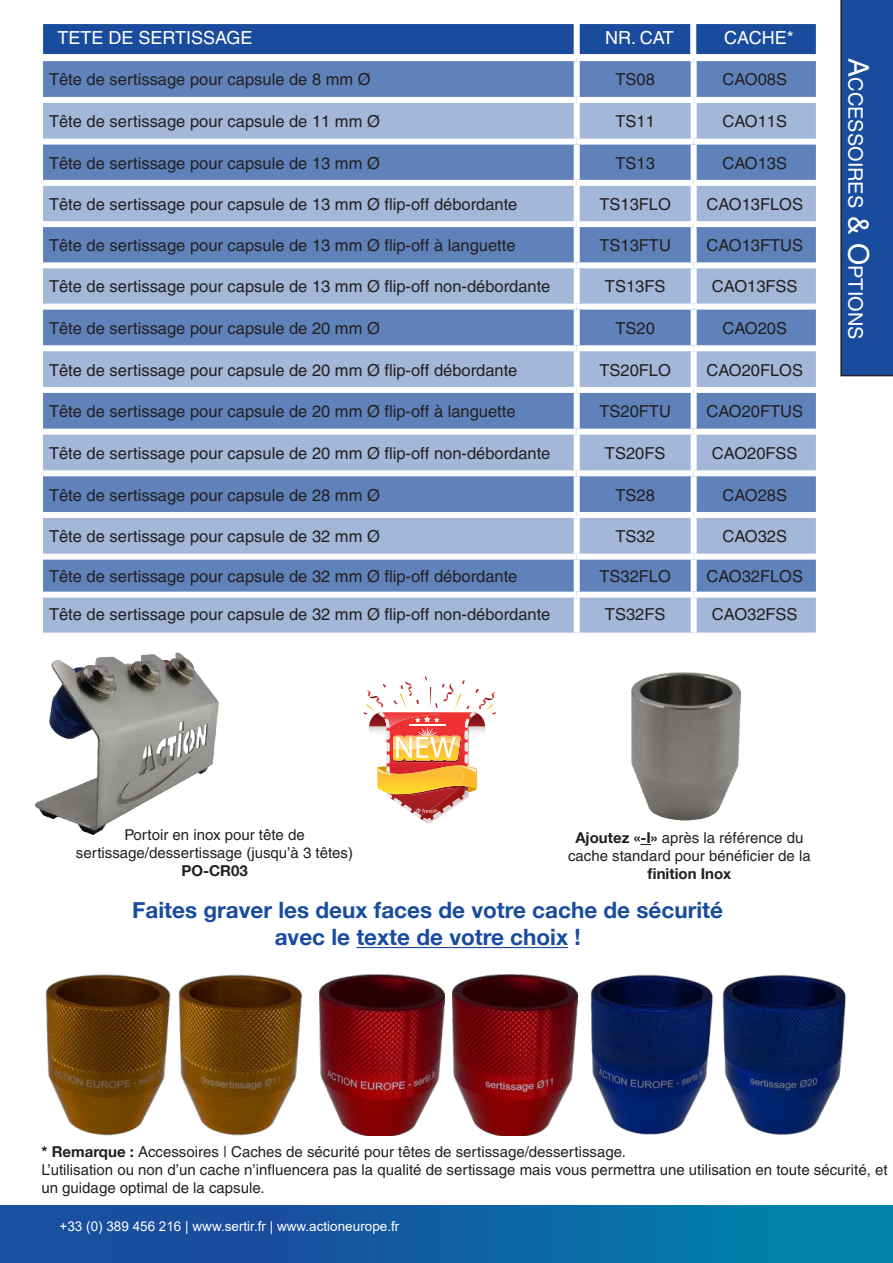
<style>
.page{position:relative;width:893px;height:1263px;background:#fff}
.page>*{position:absolute;margin:0;border:0;box-sizing:border-box;transform-origin:0 0}
.t1{font:700 22.5px/27px "Helvetica Neue";color:#1a4c9e;text-align:center}
.t2{font:19.95px "Helvetica";color:#fff}
.t3{font:18px "Helvetica";color:#fff}
.t4{font:16.5px "Helvetica";color:#231f20}
.t5{font:15px/18px "Helvetica";color:#231f20;text-align:center}
.t6{font:700 15px "Helvetica Neue";color:#231f20}
.t7{font:13.5px "Arial";color:#fff}
.s1{font-size:28.5px}
.s2{font-family:"Helvetica Neue";font-weight:700}
</style>
<div class="page">
<div style="left:0;top:1205px;width:893px;height:58px;background:linear-gradient(to right,#1f429c,#0084ac)"></div>
<div style="left:840px;top:0;width:53px;height:376px;background:#1a4c9e"></div>
<div style="left:43px;top:61px;width:773px;height:36px;background:#5f82bb"></div>
<div style="left:43px;top:103px;width:773px;height:530px;background:#a3b7d8"></div>
<svg style="left:43px;top:145px;width:773px;height:447px;background:#7f9bc8"></svg>
<div style="left:574px;top:61px;width:6px;height:36px;background:#fff"></div>
<div style="left:691px;top:61px;width:6px;height:36px;background:#fff"></div>
<div style="left:574px;top:103px;width:6px;height:36px;background:#fff"></div>
<div style="left:691px;top:103px;width:6px;height:36px;background:#fff"></div>
<div style="left:43px;top:139px;width:534px;height:6px;background:#fff"></div>
<div style="left:577px;top:139px;width:117px;height:6px;background:#fff"></div>
<div style="left:574px;top:145px;width:6px;height:35px;background:#fff"></div>
<div style="left:694px;top:139px;width:122px;height:6px;background:#fff"></div>
<div style="left:691px;top:145px;width:6px;height:35px;background:#fff"></div>
<div style="left:43px;top:180px;width:534px;height:6px;background:#fff"></div>
<div style="left:577px;top:180px;width:117px;height:6px;background:#fff"></div>
<div style="left:574px;top:186px;width:6px;height:35px;background:#fff"></div>
<div style="left:694px;top:180px;width:122px;height:6px;background:#fff"></div>
<div style="left:691px;top:186px;width:6px;height:35px;background:#fff"></div>
<div style="left:43px;top:221px;width:534px;height:6px;background:#fff"></div>
<div style="left:577px;top:221px;width:117px;height:6px;background:#fff"></div>
<div style="left:574px;top:227px;width:6px;height:35px;background:#fff"></div>
<div style="left:694px;top:221px;width:122px;height:6px;background:#fff"></div>
<div style="left:691px;top:227px;width:6px;height:35px;background:#fff"></div>
<div style="left:43px;top:262px;width:534px;height:6px;background:#fff"></div>
<div style="left:577px;top:262px;width:117px;height:6px;background:#fff"></div>
<div style="left:574px;top:268px;width:6px;height:36px;background:#fff"></div>
<div style="left:694px;top:262px;width:122px;height:6px;background:#fff"></div>
<div style="left:691px;top:268px;width:6px;height:36px;background:#fff"></div>
<div style="left:43px;top:304px;width:534px;height:6px;background:#fff"></div>
<div style="left:577px;top:304px;width:117px;height:6px;background:#fff"></div>
<div style="left:574px;top:310px;width:6px;height:35px;background:#fff"></div>
<div style="left:694px;top:304px;width:122px;height:6px;background:#fff"></div>
<div style="left:691px;top:310px;width:6px;height:35px;background:#fff"></div>
<div style="left:43px;top:345px;width:534px;height:6px;background:#fff"></div>
<div style="left:577px;top:345px;width:117px;height:6px;background:#fff"></div>
<div style="left:574px;top:351px;width:6px;height:36px;background:#fff"></div>
<div style="left:694px;top:345px;width:122px;height:6px;background:#fff"></div>
<div style="left:691px;top:351px;width:6px;height:36px;background:#fff"></div>
<div style="left:43px;top:387px;width:534px;height:6px;background:#fff"></div>
<div style="left:577px;top:387px;width:117px;height:6px;background:#fff"></div>
<div style="left:574px;top:393px;width:6px;height:36px;background:#fff"></div>
<div style="left:694px;top:387px;width:122px;height:6px;background:#fff"></div>
<div style="left:691px;top:393px;width:6px;height:36px;background:#fff"></div>
<div style="left:43px;top:429px;width:534px;height:6px;background:#fff"></div>
<div style="left:577px;top:429px;width:117px;height:6px;background:#fff"></div>
<div style="left:574px;top:435px;width:6px;height:35px;background:#fff"></div>
<div style="left:694px;top:429px;width:122px;height:6px;background:#fff"></div>
<div style="left:691px;top:435px;width:6px;height:35px;background:#fff"></div>
<div style="left:43px;top:470px;width:534px;height:6px;background:#fff"></div>
<div style="left:577px;top:470px;width:117px;height:6px;background:#fff"></div>
<div style="left:574px;top:476px;width:6px;height:36px;background:#fff"></div>
<div style="left:694px;top:470px;width:122px;height:6px;background:#fff"></div>
<div style="left:691px;top:476px;width:6px;height:36px;background:#fff"></div>
<div style="left:43px;top:512px;width:534px;height:6px;background:#fff"></div>
<div style="left:577px;top:512px;width:117px;height:6px;background:#fff"></div>
<div style="left:574px;top:518px;width:6px;height:36px;background:#fff"></div>
<div style="left:694px;top:512px;width:122px;height:6px;background:#fff"></div>
<div style="left:691px;top:518px;width:6px;height:36px;background:#fff"></div>
<div style="left:43px;top:554px;width:534px;height:6px;background:#fff"></div>
<div style="left:577px;top:554px;width:117px;height:6px;background:#fff"></div>
<div style="left:574px;top:560px;width:6px;height:32px;background:#fff"></div>
<div style="left:694px;top:554px;width:122px;height:6px;background:#fff"></div>
<div style="left:691px;top:560px;width:6px;height:32px;background:#fff"></div>
<div style="left:43px;top:592px;width:534px;height:6px;background:#fff"></div>
<div style="left:577px;top:592px;width:117px;height:6px;background:#fff"></div>
<div style="left:574px;top:598px;width:6px;height:35px;background:#fff"></div>
<div style="left:694px;top:592px;width:122px;height:6px;background:#fff"></div>
<div style="left:691px;top:598px;width:6px;height:35px;background:#fff"></div>
<div style="left:43px;top:24px;width:531px;height:30px;background:#1a4c9e"></div>
<div style="left:580px;top:24px;width:110px;height:30px;background:#1a4c9e"></div>
<div style="left:696px;top:24px;width:120px;height:30px;background:#1a4c9e"></div>
<img style="left:631px;top:672px;width:111px;height:149px">
<svg style="left:364px;top:676px;width:132px;height:147px"></svg>
<img style="left:46px;top:975px;width:124px;height:160px">
<img style="left:320px;top:975px;width:124px;height:160px">
<img style="left:590px;top:975px;width:123px;height:160px">
<img style="left:179px;top:975px;width:124px;height:160px">
<img style="left:453px;top:975px;width:124px;height:160px">
<img style="left:723px;top:975px;width:123px;height:160px">
<hr style="left:356px;top:947px;width:212px;height:1px;background:#1a4c9e">
<img style="left:35px;top:653px;width:183px;height:182px">
<p class="t3" style="left:58px;top:27px;width:196px">TETE DE SERTISSAGE</p>
<p class="t3" style="left:605px;top:27px;width:70px">NR. CAT</p>
<p class="t3" style="left:724px;top:27px;width:71px">CACHE*</p>
<p class="t4" style="left:49px;top:70px;width:323px">Tête de sertissage pour capsule de 8 mm Ø</p>
<p class="t4" style="left:615px;top:70px;width:41px">TS08</p>
<p class="t4" style="left:722px;top:70px;width:66px">CAO08S</p>
<p class="t4" style="left:49px;top:112px;width:332px">Tête de sertissage pour capsule de 11 mm Ø</p>
<p class="t4" style="left:615px;top:112px;width:41px">TS11</p>
<p class="t4" style="left:722px;top:112px;width:66px">CAO11S</p>
<p class="t4" style="left:49px;top:153px;width:332px">Tête de sertissage pour capsule de 13 mm Ø</p>
<p class="t4" style="left:615px;top:153px;width:41px">TS13</p>
<p class="t4" style="left:722px;top:153px;width:66px">CAO13S</p>
<p class="t4" style="left:49px;top:194px;width:470px">Tête de sertissage pour capsule de 13 mm Ø flip-off débordante</p>
<p class="t4" style="left:599px;top:194px;width:73px">TS13FLO</p>
<p class="t4" style="left:706px;top:194px;width:98px">CAO13FLOS</p>
<p class="t4" style="left:49px;top:236px;width:468px">Tête de sertissage pour capsule de 13 mm Ø flip-off à languette</p>
<p class="t4" style="left:599px;top:236px;width:73px">TS13FTU</p>
<p class="t4" style="left:706px;top:236px;width:98px">CAO13FTUS</p>
<p class="t4" style="left:49px;top:277px;width:503px">Tête de sertissage pour capsule de 13 mm Ø flip-off non-débordante</p>
<p class="t4" style="left:605px;top:277px;width:62px">TS13FS</p>
<p class="t4" style="left:712px;top:277px;width:87px">CAO13FSS</p>
<p class="t4" style="left:49px;top:318px;width:332px">Tête de sertissage pour capsule de 20 mm Ø</p>
<p class="t4" style="left:615px;top:318px;width:41px">TS20</p>
<p class="t4" style="left:722px;top:318px;width:66px">CAO20S</p>
<p class="t4" style="left:49px;top:360px;width:470px">Tête de sertissage pour capsule de 20 mm Ø flip-off débordante</p>
<p class="t4" style="left:599px;top:360px;width:73px">TS20FLO</p>
<p class="t4" style="left:706px;top:360px;width:98px">CAO20FLOS</p>
<p class="t4" style="left:49px;top:402px;width:468px">Tête de sertissage pour capsule de 20 mm Ø flip-off à languette</p>
<p class="t4" style="left:599px;top:402px;width:73px">TS20FTU</p>
<p class="t4" style="left:706px;top:402px;width:98px">CAO20FTUS</p>
<p class="t4" style="left:49px;top:443px;width:503px">Tête de sertissage pour capsule de 20 mm Ø flip-off non-débordante</p>
<p class="t4" style="left:605px;top:443px;width:62px">TS20FS</p>
<p class="t4" style="left:712px;top:443px;width:87px">CAO20FSS</p>
<p class="t4" style="left:49px;top:485px;width:332px">Tête de sertissage pour capsule de 28 mm Ø</p>
<p class="t4" style="left:615px;top:485px;width:41px">TS28</p>
<p class="t4" style="left:722px;top:485px;width:66px">CAO28S</p>
<p class="t4" style="left:49px;top:527px;width:332px">Tête de sertissage pour capsule de 32 mm Ø</p>
<p class="t4" style="left:615px;top:527px;width:41px">TS32</p>
<p class="t4" style="left:722px;top:527px;width:66px">CAO32S</p>
<p class="t4" style="left:49px;top:567px;width:470px">Tête de sertissage pour capsule de 32 mm Ø flip-off débordante</p>
<p class="t4" style="left:599px;top:567px;width:73px">TS32FLO</p>
<p class="t4" style="left:706px;top:567px;width:98px">CAO32FLOS</p>
<p class="t4" style="left:49px;top:605px;width:503px">Tête de sertissage pour capsule de 32 mm Ø flip-off non-débordante</p>
<p class="t4" style="left:605px;top:605px;width:62px">TS32FS</p>
<p class="t4" style="left:712px;top:605px;width:87px">CAO32FSS</p>
<p class="t2" style="left:867px;top:58px;width:283px;rotate:90deg"><span class="s1">A</span>ccessoires <span class="s1">&amp; O</span>ptions</p>
<p class="t5" style="left:76px;top:826px;width:279px">Portoir en inox pour tête de sertissage/dessertissage (jusqu’à 3 têtes)</p>
<p class="t6" style="left:181px;top:861px;width:68px">PO-CR03</p>
<p class="t5" style="left:568px;top:829px;width:244px"><span class="s2">Ajoutez «-I»</span> après la référence du cache standard pour bénéficier de la</p>
<p class="t6" style="left:647px;top:864px;width:85px">finition Inox</p>
<h1 class="t1" style="left:132px;top:896px;width:592px">Faites graver les deux faces de votre cache de sécurité avec le texte de votre choix !</h1>
<p class="t5" style="left:41px;top:1143px;width:848px;text-align:left"><span class="s2">* Remarque :</span> Accessoires | Caches de sécurité pour têtes de sertissage/dessertissage.<br>L’utilisation ou non d’un cache n’influencera pas la qualité de sertissage mais vous permettra une utilisation en toute sécurité, et un guidage optimal de la capsule.</p>
<p class="t7" style="left:60px;top:1217px;width:341px">+33 (0) 389 456 216 | www.sertir.fr | www.actioneurope.fr</p>
</div>
